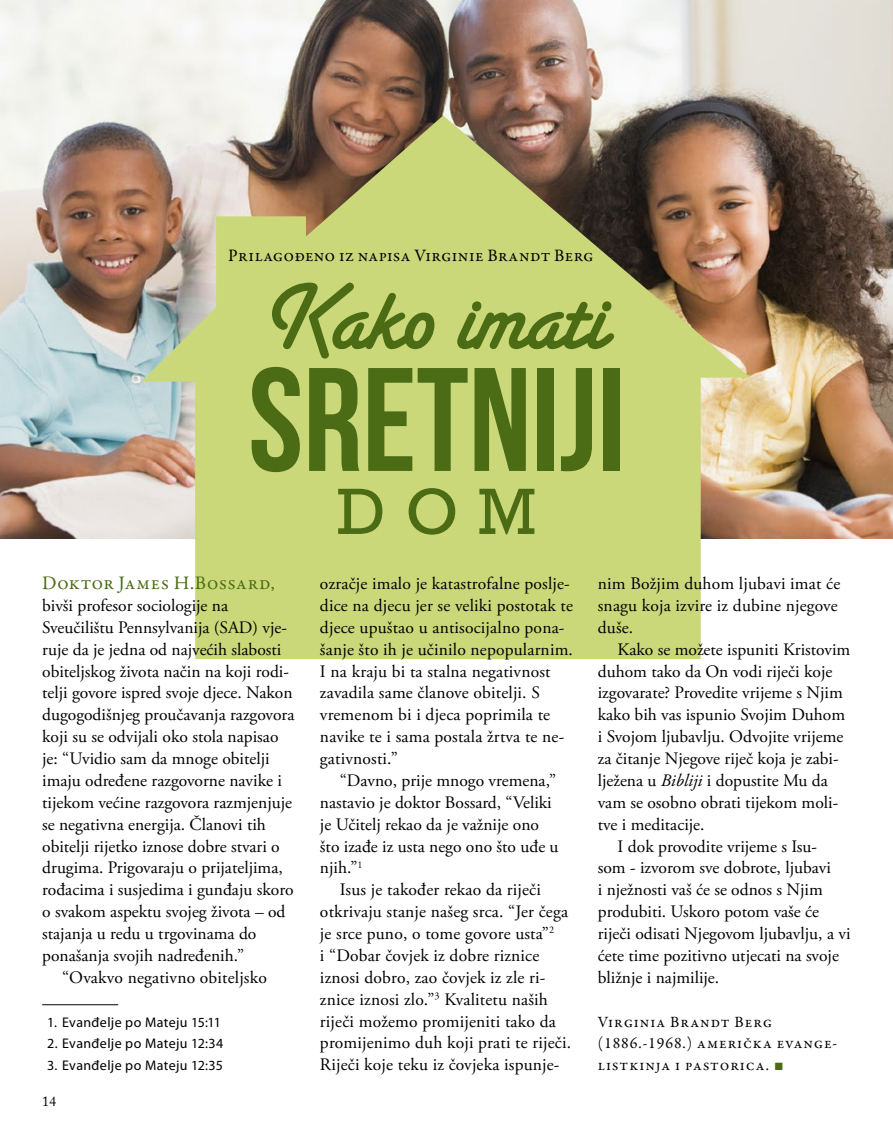
<style>
.page{position:relative;width:893px;height:1141px;background:#fff}
.page>*{position:absolute;margin:0;border:0;box-sizing:border-box;transform-origin:0 0}
.t1{font:147px "Bebas Neue";color:#4b6c14}
.t2{font:99.75px "Santa Fe Let Plain";color:#4b6c14}
.t3{font:66.5px "Rockwell Std";color:#4b6c14}
.t4{font:19.25px "Garamond Premr Pro";letter-spacing:.02em;color:#4b6c14}
.t5{font:17.5px/21.9px "Adobe Garamond Pro";color:#000}
.t6{font:17.5px "Garamond Premr Pro";letter-spacing:.015em;color:#000}
.t7{font:15.75px/21.9px "Garamond Premr Pro";letter-spacing:.06em;color:#000}
.t8{font:14px "Myriad Pro";letter-spacing:.025em;color:#000}
.t9{font:14px "Adobe Caslon Pro";color:#000}
.s1{font-style:italic}
.s2{font-family:"Arial";font-style:italic;color:#4b6c14}
</style>
<div class="page">
<img style="left:0;top:0;width:893px;height:538px">
<svg style="left:141px;top:116px;width:609px;height:543px;background:#c0c37c"></svg>
<hr style="left:42px;top:1004px;width:76px;height:1px;background:#010202">
<p class="t6" style="left:228px;top:245px;width:367px">Prilagođeno iz napisa Virginie Brandt Berg</p>
<h2 class="t2" style="left:263px;top:282px;width:344px">Kako imati</h2>
<h1 class="t1" style="left:248px;top:339px;width:378px">SRETNIJI</h1>
<h3 class="t3" style="left:337px;top:473px;width:200px">dom</h3>
<p class="t4" style="left:42px;top:571px;width:234px">Doktor James H.Bossard,</p>
<p class="t5" style="left:42px;top:595px;width:188px">bivši profesor sociologije na</p>
<p class="t5" style="left:42px;top:617px;width:246px">Sveučilištu Pennsylvanija (SAD) vje-</p>
<p class="t5" style="left:42px;top:639px;width:241px">ruje da je jedna od najvećih slabosti</p>
<p class="t5" style="left:42px;top:661px;width:248px">obiteljskog života način na koji rodi-</p>
<p class="t5" style="left:42px;top:683px;width:252px">telji govore ispred svoje djece. Nakon</p>
<p class="t5" style="left:42px;top:704px;width:254px">dugogodišnjeg proučavanja razgovora</p>
<p class="t5" style="left:42px;top:726px;width:238px">koji su se odvijali oko stola napisao</p>
<p class="t5" style="left:42px;top:748px;width:229px">je: “Uvidio sam da mnoge obitelji</p>
<p class="t5" style="left:42px;top:770px;width:241px">imaju određene razgovorne navike i</p>
<p class="t5" style="left:42px;top:792px;width:251px">tijekom većine razgovora razmjenjuje</p>
<p class="t5" style="left:42px;top:814px;width:225px">se negativna energija. Članovi tih</p>
<p class="t5" style="left:42px;top:836px;width:239px">obitelji rijetko iznose dobre stvari o</p>
<p class="t5" style="left:42px;top:858px;width:242px">drugima. Prigovaraju o prijateljima,</p>
<p class="t5" style="left:42px;top:879px;width:253px">rođacima i susjedima i gunđaju skoro</p>
<p class="t5" style="left:42px;top:901px;width:245px">o svakom aspektu svojeg života – od</p>
<p class="t5" style="left:42px;top:923px;width:216px">stajanja u redu u trgovinama do</p>
<p class="t5" style="left:42px;top:945px;width:203px">ponašanja svojih nadređenih.”</p>
<p class="t5" style="left:62px;top:967px;width:206px">“Ovakvo negativno obiteljsko</p>
<p class="t8" style="left:47px;top:1013px;width:175px">1. Evanđelje po Mateju 15:11</p>
<p class="t8" style="left:47px;top:1035px;width:178px">2. Evanđelje po Mateju 12:34</p>
<p class="t8" style="left:47px;top:1057px;width:177px">3. Evanđelje po Mateju 12:35</p>
<p class="t9" style="left:42px;top:1093px;width:15px">14</p>
<p class="t5" style="left:320px;top:573px;width:254px">ozračje imalo je katastrofalne poslje&shy;dice na djecu jer se veliki postotak te djece upuštao u antisocijalno pona&shy;šanje što ih je učinilo nepopularnim.<br>I na kraju bi ta stalna negativnost zavadila same članove obitelji. S vremenom bi i djeca poprimila te navike te i sama postala žrtva te ne&shy;gativnosti.”</p>
<p class="t5" style="left:320px;top:770px;width:240px;text-indent:20px">“Davno, prije mnogo vremena,” nastavio je doktor Bossard, “Veliki je Učitelj rekao da je važnije ono što izađe iz usta nego ono što uđe u njih.”<sup>1</sup></p>
<p class="t5" style="left:320px;top:879px;width:253px;text-indent:20px">Isus je također rekao da riječi otkrivaju stanje našeg srca. “Jer čega je srce puno, o tome govore usta”<sup>2<br></sup>i “Dobar čovjek iz dobre riznice iznosi dobro, zao čovjek iz zle ri&shy;znice iznosi zlo.”<sup>3</sup> Kvalitetu naših riječi možemo promijeniti tako da promijenimo duh koji prati te riječi.<br>Riječi koje teku iz čovjeka ispunje-</p>
<p class="t5" style="left:598px;top:573px;width:244px">nim Božjim duhom ljubavi imat će snagu koja izvire iz dubine njegove duše.</p>
<p class="t5" style="left:618px;top:639px;width:234px">Kako se možete ispuniti Kristovim</p>
<p class="t5" style="left:598px;top:661px;width:236px">duhom tako da On vodi riječi koje</p>
<p class="t5" style="left:598px;top:683px;width:247px">izgovarate? Provedite vrijeme s Njim</p>
<p class="t5" style="left:598px;top:704px;width:249px">kako bih vas ispunio Svojim Duhom</p>
<p class="t5" style="left:598px;top:726px;width:247px">i Svojom ljubavlju. Odvojite vrijeme</p>
<p class="t5" style="left:598px;top:748px;width:242px">za čitanje Njegove riječ koja je zabi-</p>
<p class="t5" style="left:598px;top:770px;width:232px">lježena u <span class="s1">Bibliji</span> i dopustite Mu da</p>
<p class="t5" style="left:598px;top:792px;width:242px">vam se osobno obrati tijekom moli-</p>
<p class="t5" style="left:598px;top:814px;width:108px">tve i meditacije.</p>
<p class="t5" style="left:618px;top:836px;width:201px">I dok provodite vrijeme s Isu-</p>
<p class="t5" style="left:598px;top:858px;width:235px">som - izvorom sve dobrote, ljubavi</p>
<p class="t5" style="left:598px;top:879px;width:227px">i nježnosti vaš će se odnos s Njim</p>
<p class="t5" style="left:598px;top:901px;width:223px">produbiti. Uskoro potom vaše će</p>
<p class="t5" style="left:598px;top:923px;width:254px">riječi odisati Njegovom ljubavlju, a vi</p>
<p class="t5" style="left:598px;top:945px;width:243px">ćete time pozitivno utjecati na svoje</p>
<p class="t5" style="left:598px;top:967px;width:123px">bližnje i najmilije.</p>
<p class="t7" style="left:598px;top:1011px;width:241px">Virginia Brandt Berg (1886.-1968.) američka evange&shy;listkinja i pastorica. <span class="s2">■</span></p>
</div>
